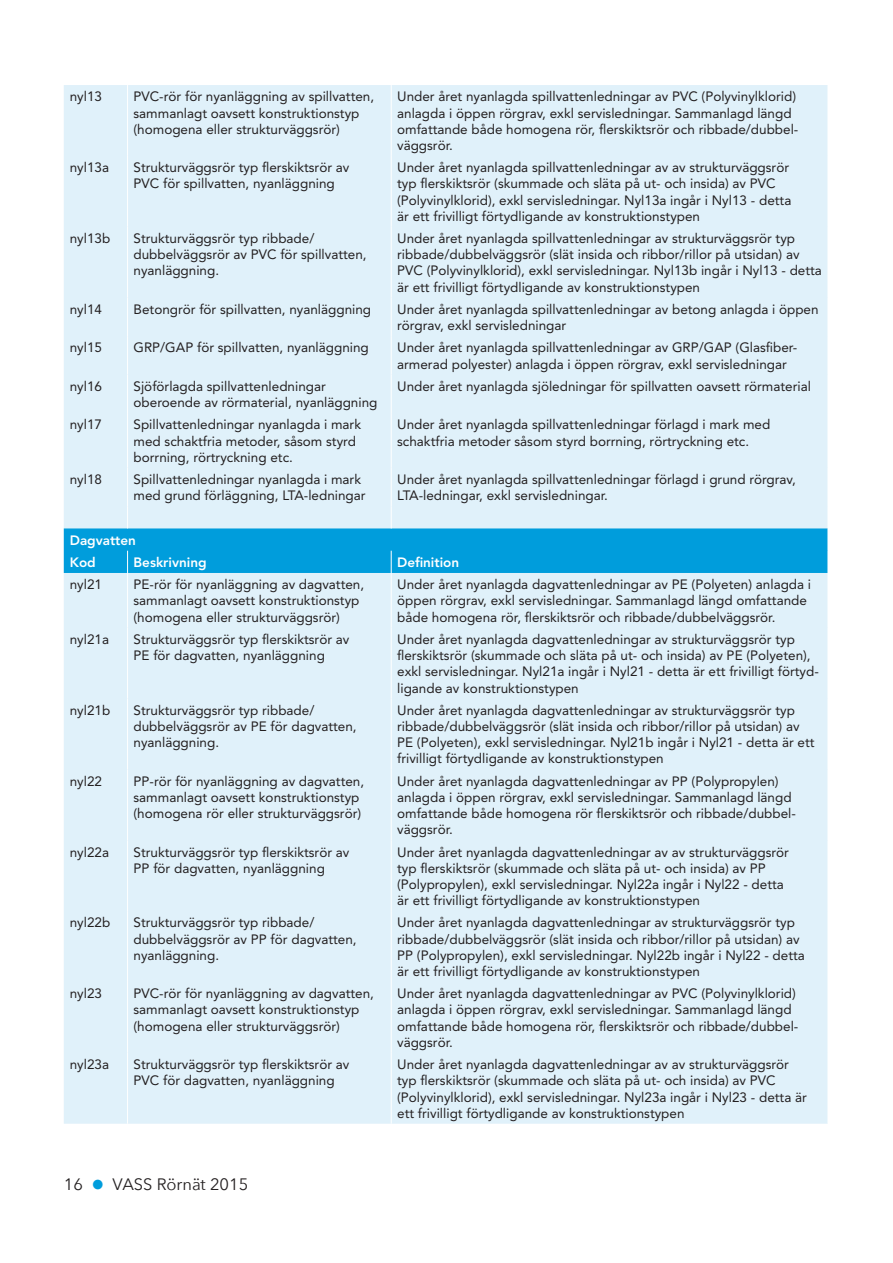
<style>
.page{position:relative;width:893px;height:1263px;background:#fff}
.page>*{position:absolute;margin:0;border:0;box-sizing:border-box;transform-origin:0 0}
.t1{font:16.5px "Avenir Next";color:#231f20}
.t2{font:13.5px/16.2px "Avenir";color:#231f20}
.t3{font:800 13.5px/22.2px "Avenir";color:#fff}
.s1{font-size:27px;color:#009ddc}
</style>
<div class="page">
<div style="left:64px;top:85px;width:764px;height:1039px;background:#e0f1fa"></div>
<hr style="left:127px;top:85px;width:1px;height:71px;background:#fff">
<hr style="left:391px;top:85px;width:1px;height:71px;background:#fff">
<hr style="left:127px;top:156px;width:1px;height:71px;background:#fff">
<hr style="left:391px;top:156px;width:1px;height:71px;background:#fff">
<hr style="left:127px;top:227px;width:1px;height:71px;background:#fff">
<hr style="left:391px;top:227px;width:1px;height:71px;background:#fff">
<hr style="left:127px;top:298px;width:1px;height:38px;background:#fff">
<hr style="left:391px;top:298px;width:1px;height:38px;background:#fff">
<hr style="left:127px;top:336px;width:1px;height:39px;background:#fff">
<hr style="left:391px;top:336px;width:1px;height:39px;background:#fff">
<hr style="left:127px;top:375px;width:1px;height:38px;background:#fff">
<hr style="left:391px;top:375px;width:1px;height:38px;background:#fff">
<hr style="left:127px;top:413px;width:1px;height:55px;background:#fff">
<hr style="left:391px;top:413px;width:1px;height:55px;background:#fff">
<hr style="left:127px;top:468px;width:1px;height:38px;background:#fff">
<hr style="left:391px;top:468px;width:1px;height:38px;background:#fff">
<hr style="left:127px;top:573px;width:1px;height:55px;background:#fff">
<hr style="left:391px;top:573px;width:1px;height:55px;background:#fff">
<hr style="left:127px;top:628px;width:1px;height:70px;background:#fff">
<hr style="left:391px;top:628px;width:1px;height:70px;background:#fff">
<hr style="left:127px;top:698px;width:1px;height:71px;background:#fff">
<hr style="left:391px;top:698px;width:1px;height:71px;background:#fff">
<hr style="left:127px;top:769px;width:1px;height:71px;background:#fff">
<hr style="left:391px;top:769px;width:1px;height:71px;background:#fff">
<hr style="left:127px;top:840px;width:1px;height:71px;background:#fff">
<hr style="left:391px;top:840px;width:1px;height:71px;background:#fff">
<hr style="left:127px;top:911px;width:1px;height:71px;background:#fff">
<hr style="left:391px;top:911px;width:1px;height:71px;background:#fff">
<hr style="left:127px;top:982px;width:1px;height:71px;background:#fff">
<hr style="left:391px;top:982px;width:1px;height:71px;background:#fff">
<hr style="left:127px;top:1053px;width:1px;height:71px;background:#fff">
<hr style="left:391px;top:1053px;width:1px;height:71px;background:#fff">
<svg style="left:64px;top:506px;width:764px;height:67px;background:#4bb9e6"></svg>
<p class="t2" style="left:70px;top:89px;width:34px">nyl13</p>
<p class="t2" style="left:134px;top:89px;width:242px">PVC-rör för nyanläggning av spillvatten, sammanlagt oavsett konstruktionstyp (homogena eller strukturväggsrör)</p>
<p class="t2" style="left:397px;top:89px;width:403px">Under året nyanlagda spillvattenledningar av PVC (Polyvinylklorid) anlagda i öppen rörgrav, exkl servisledningar. Sammanlagd längd omfattande både homogena rör, flerskiktsrör och ribbade/dubbel&shy;väggsrör.</p>
<p class="t2" style="left:70px;top:159px;width:41px">nyl13a</p>
<p class="t2" style="left:134px;top:159px;width:217px">Strukturväggsrör typ flerskiktsrör av<br>PVC för spillvatten, nyanläggning</p>
<p class="t2" style="left:397px;top:159px;width:396px">Under året nyanlagda spillvattenledningar av av strukturväggsrör typ flerskiktsrör (skummade och släta på ut- och insida) av PVC (Polyvinylklorid), exkl servisledningar. Nyl13a ingår i Nyl13 - detta är ett frivilligt förtydligande av konstruktionstypen</p>
<p class="t2" style="left:70px;top:230px;width:42px">nyl13b</p>
<p class="t2" style="left:134px;top:230px;width:235px">Strukturväggsrör typ ribbade/ dubbelväggsrör av PVC för spillvatten, nyanläggning.</p>
<p class="t2" style="left:397px;top:230px;width:426px">Under året nyanlagda spillvattenledningar av strukturväggsrör typ ribbade/dubbelväggsrör (slät insida och ribbor/rillor på utsidan) av PVC (Polyvinylklorid), exkl servisledningar. Nyl13b ingår i Nyl13 - detta är ett frivilligt förtydligande av konstruktionstypen</p>
<p class="t2" style="left:70px;top:301px;width:34px">nyl14</p>
<p class="t2" style="left:134px;top:301px;width:239px">Betongrör för spillvatten, nyanläggning</p>
<p class="t2" style="left:397px;top:301px;width:423px">Under året nyanlagda spillvattenledningar av betong anlagda i öppen rörgrav, exkl servisledningar</p>
<p class="t2" style="left:70px;top:340px;width:34px">nyl15</p>
<p class="t2" style="left:134px;top:340px;width:237px">GRP/GAP för spillvatten, nyanläggning</p>
<p class="t2" style="left:397px;top:340px;width:402px">Under året nyanlagda spillvattenledningar av GRP/GAP (Glasfiber&shy;armerad polyester) anlagda i öppen rörgrav, exkl servisledningar</p>
<p class="t2" style="left:70px;top:378px;width:34px">nyl16</p>
<p class="t2" style="left:134px;top:378px;width:245px">Sjöförlagda spillvattenledningar oberoende av rörmaterial, nyanläggning</p>
<p class="t2" style="left:397px;top:378px;width:415px">Under året nyanlagda sjöledningar för spillvatten oavsett rörmaterial</p>
<p class="t2" style="left:70px;top:417px;width:34px">nyl17</p>
<p class="t2" style="left:134px;top:417px;width:229px">Spillvattenledningar nyanlagda i mark med schaktfria metoder, såsom styrd borrning, rörtryckning etc.</p>
<p class="t2" style="left:397px;top:417px;width:375px">Under året nyanlagda spillvattenledningar förlagd i mark med schaktfria metoder såsom styrd borrning, rörtryckning etc.</p>
<p class="t2" style="left:70px;top:471px;width:34px">nyl18</p>
<p class="t2" style="left:134px;top:471px;width:234px">Spillvattenledningar nyanlagda i mark med grund förläggning, LTA-ledningar</p>
<p class="t2" style="left:397px;top:471px;width:400px">Under året nyanlagda spillvattenledningar förlagd i grund rörgrav,<br>LTA-ledningar, exkl servisledningar.</p>
<p class="t3" style="left:70px;top:529px;width:68px">Dagvatten<br>Kod</p>
<p class="t3" style="left:134px;top:551px;width:75px">Beskrivning</p>
<p class="t3" style="left:397px;top:551px;width:64px">Definition</p>
<p class="t2" style="left:70px;top:576px;width:34px">nyl21</p>
<p class="t2" style="left:134px;top:576px;width:232px">PE-rör för nyanläggning av dagvatten, sammanlagt oavsett konstruktionstyp (homogena eller strukturväggsrör)</p>
<p class="t2" style="left:397px;top:576px;width:415px">Under året nyanlagda dagvattenledningar av PE (Polyeten) anlagda i öppen rörgrav, exkl servisledningar. Sammanlagd längd omfattande både homogena rör, flerskiktsrör och ribbade/dubbelväggsrör.</p>
<p class="t2" style="left:70px;top:631px;width:41px">nyl21a</p>
<p class="t2" style="left:134px;top:631px;width:217px">Strukturväggsrör typ flerskiktsrör av<br>PE för dagvatten, nyanläggning</p>
<p class="t2" style="left:397px;top:631px;width:423px">Under året nyanlagda dagvattenledningar av strukturväggsrör typ flerskiktsrör (skummade och släta på ut- och insida) av PE (Polyeten), exkl servisledningar. Nyl21a ingår i Nyl21 - detta är ett frivilligt förtyd&shy;ligande av konstruktionstypen</p>
<p class="t2" style="left:70px;top:702px;width:42px">nyl21b</p>
<p class="t2" style="left:134px;top:702px;width:225px">Strukturväggsrör typ ribbade/ dubbelväggsrör av PE för dagvatten, nyanläggning.</p>
<p class="t2" style="left:397px;top:702px;width:419px">Under året nyanlagda dagvattenledningar av strukturväggsrör typ ribbade/dubbelväggsrör (slät insida och ribbor/rillor på utsidan) av PE (Polyeten), exkl servisledningar. Nyl21b ingår i Nyl21 - detta är ett frivilligt förtydligande av konstruktionstypen</p>
<p class="t2" style="left:70px;top:773px;width:34px">nyl22</p>
<p class="t2" style="left:134px;top:773px;width:232px">PP-rör för nyanläggning av dagvatten, sammanlagt oavsett konstruktionstyp (homogena rör eller strukturväggsrör)</p>
<p class="t2" style="left:397px;top:773px;width:400px">Under året nyanlagda dagvattenledningar av PP (Polypropylen) anlagda i öppen rörgrav, exkl servisledningar. Sammanlagd längd omfattande både homogena rör flerskiktsrör och ribbade/dubbel&shy;väggsrör.</p>
<p class="t2" style="left:70px;top:844px;width:41px">nyl22a</p>
<p class="t2" style="left:134px;top:844px;width:217px">Strukturväggsrör typ flerskiktsrör av<br>PP för dagvatten, nyanläggning</p>
<p class="t2" style="left:397px;top:844px;width:393px">Under året nyanlagda dagvattenledningar av av strukturväggsrör typ flerskiktsrör (skummade och släta på ut- och insida) av PP (Polypropylen), exkl servisledningar. Nyl22a ingår i Nyl22 - detta är ett frivilligt förtydligande av konstruktionstypen</p>
<p class="t2" style="left:70px;top:915px;width:42px">nyl22b</p>
<p class="t2" style="left:134px;top:915px;width:225px">Strukturväggsrör typ ribbade/ dubbelväggsrör av PP för dagvatten, nyanläggning.</p>
<p class="t2" style="left:397px;top:915px;width:409px">Under året nyanlagda dagvattenledningar av strukturväggsrör typ ribbade/dubbelväggsrör (slät insida och ribbor/rillor på utsidan) av PP (Polypropylen), exkl servisledningar. Nyl22b ingår i Nyl22 - detta är ett frivilligt förtydligande av konstruktionstypen</p>
<p class="t2" style="left:70px;top:985px;width:34px">nyl23</p>
<p class="t2" style="left:134px;top:985px;width:242px">PVC-rör för nyanläggning av dagvatten, sammanlagt oavsett konstruktionstyp (homogena eller strukturväggsrör)</p>
<p class="t2" style="left:397px;top:985px;width:403px">Under året nyanlagda dagvattenledningar av PVC (Polyvinylklorid) anlagda i öppen rörgrav, exkl servisledningar. Sammanlagd längd omfattande både homogena rör, flerskiktsrör och ribbade/dubbel&shy;väggsrör.</p>
<p class="t2" style="left:70px;top:1056px;width:41px">nyl23a</p>
<p class="t2" style="left:134px;top:1056px;width:217px">Strukturväggsrör typ flerskiktsrör av<br>PVC för dagvatten, nyanläggning</p>
<p class="t2" style="left:397px;top:1056px;width:411px">Under året nyanlagda dagvattenledningar av av strukturväggsrör typ flerskiktsrör (skummade och släta på ut- och insida) av PVC (Polyvinylklorid), exkl servisledningar. Nyl23a ingår i Nyl23 - detta är ett frivilligt förtydligande av konstruktionstypen</p>
<p class="t1" style="left:64px;top:1170px;width:186px">16 <span class="s1">•</span> VASS Rörnät 2015</p>
</div>
